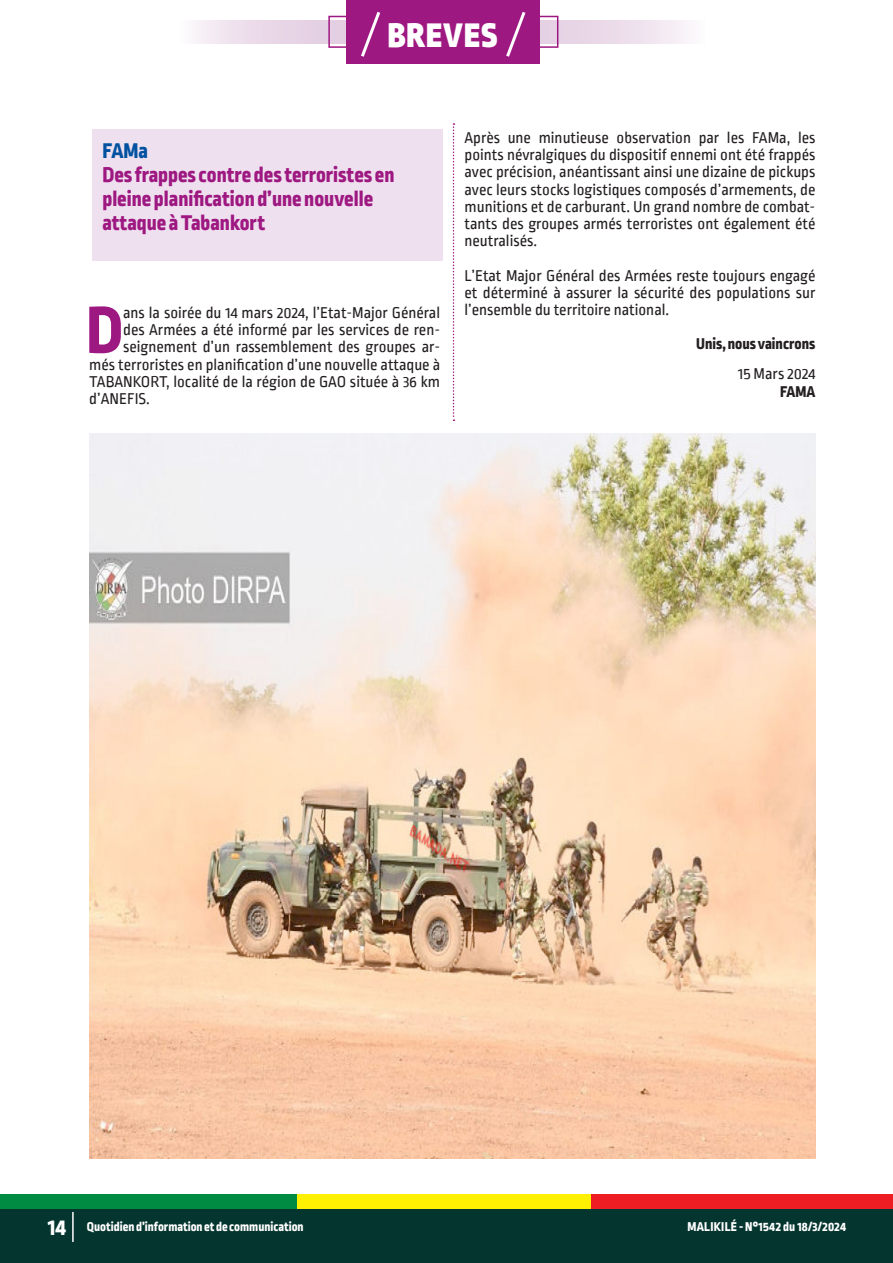
<style>
.page{position:relative;width:893px;height:1263px;background:#fff}
.page>*{position:absolute;margin:0;border:0;box-sizing:border-box;transform-origin:0 0}
.t1{font:800 69.15px "Ropa Sans Pro";color:#9e1881}
.t2{font:900 36px "Ropa Sans Pro";letter-spacing:.03em;color:#fff}
.t3{font:800 24px "Ropa Sans Pro";color:#fff}
.t4{font:800 22.5px/24px "Ropa Sans Pro";color:#9e1881}
.t5{font:800 22.5px "Ropa Sans Pro";color:#0052a1}
.t6{font:16.5px/17.2px "Ropa Sans PTT";color:#231f20;text-align:justify}
.t7{font:800 16.5px "Ropa Sans Pro";color:#231f20}
.t8{font:800 13.5px "Ropa Sans Pro";color:#fff}
.t9{font:800 13.5px "Ropa Sans Pro";letter-spacing:.02em;color:#fff}
</style>
<div class="page">
<div style="left:0;top:1195px;width:297px;height:17px;background:#008b43"></div>
<div style="left:297px;top:1195px;width:297px;height:17px;background:#fff101"></div>
<div style="left:592px;top:1195px;width:301px;height:17px;background:#ee1d23"></div>
<div style="left:0;top:1209px;width:893px;height:54px;background:#05352f"></div>
<hr style="left:72px;top:1212px;width:2px;height:30px;background:#fff">
<svg style="left:195px;top:21px;width:493px;height:23px;background:#ebdcea"></svg>
<div style="left:328px;top:16px;width:230px;height:32px;border:2px solid #9e1881"></div>
<div style="left:346px;top:0;width:194px;height:64px;background:#9e1881"></div>
<svg style="left:361px;top:11px;width:20px;height:46px"></svg>
<svg style="left:506px;top:11px;width:20px;height:46px"></svg>
<div style="left:92px;top:130px;width:351px;height:131px;background:#eee0ee"></div>
<img style="left:89px;top:434px;width:726px;height:725px">
<svg style="left:453px;top:123px;width:1px;height:298px"></svg>
<p class="t2" style="left:388px;top:13px;width:111px">BREVES</p>
<p class="t5" style="left:102px;top:138px;width:47px">FAMa</p>
<p class="t4" style="left:102px;top:164px;width:294px">Des frappes contre des terroristes en pleine planification d’une nouvelle</p>
<p class="t4" style="left:102px;top:212px;width:164px">attaque à Tabankort</p>
<p class="t1" style="left:86px;top:289px;width:38px">D</p>
<p class="t6" style="left:123px;top:305px;width:318px">ans la soirée du 14 mars 2024, l’Etat-Major Général</p>
<p class="t6" style="left:123px;top:322px;width:318px">des Armées a été informé par les services de ren-</p>
<p class="t6" style="left:123px;top:339px;width:318px">seignement d’un rassemblement des groupes ar-</p>
<p class="t6" style="left:89px;top:357px;width:352px">més terroristes en planification d’une nouvelle attaque à</p>
<p class="t6" style="left:89px;top:374px;width:352px">TABANKORT, localité de la région de GAO située à 36 km</p>
<p class="t6" style="left:89px;top:391px;width:62px">d’ANEFIS.</p>
<p class="t6" style="left:465px;top:130px;width:352px">Après une minutieuse observation par les FAMa, les points névralgiques du dispositif ennemi ont été frappés avec précision, anéantissant ainsi une dizaine de pickups avec leurs stocks logistiques composés d’armements, de munitions et de carburant. Un grand nombre de combat&shy;tants des groupes armés terroristes ont également été neutralisés.</p>
<p class="t6" style="left:465px;top:268px;width:352px">L’Etat Major Général des Armées reste toujours engagé et déterminé à assurer la sécurité des populations sur l’ensemble du territoire national.</p>
<p class="t7" style="left:696px;top:334px;width:121px">Unis, nous vaincrons</p>
<p class="t6" style="left:738px;top:366px;width:79px">15 Mars 2024</p>
<p class="t7" style="left:780px;top:382px;width:37px">FAMA</p>
<h3 class="t3" style="left:48px;top:1213px;width:20px">14</h3>
<p class="t8" style="left:87px;top:1219px;width:218px">Quotidien d’information et de communication</p>
<p class="t9" style="left:687px;top:1219px;width:160px">MALIKILÉ - N°1542 du 18/3/2024</p>
</div>
